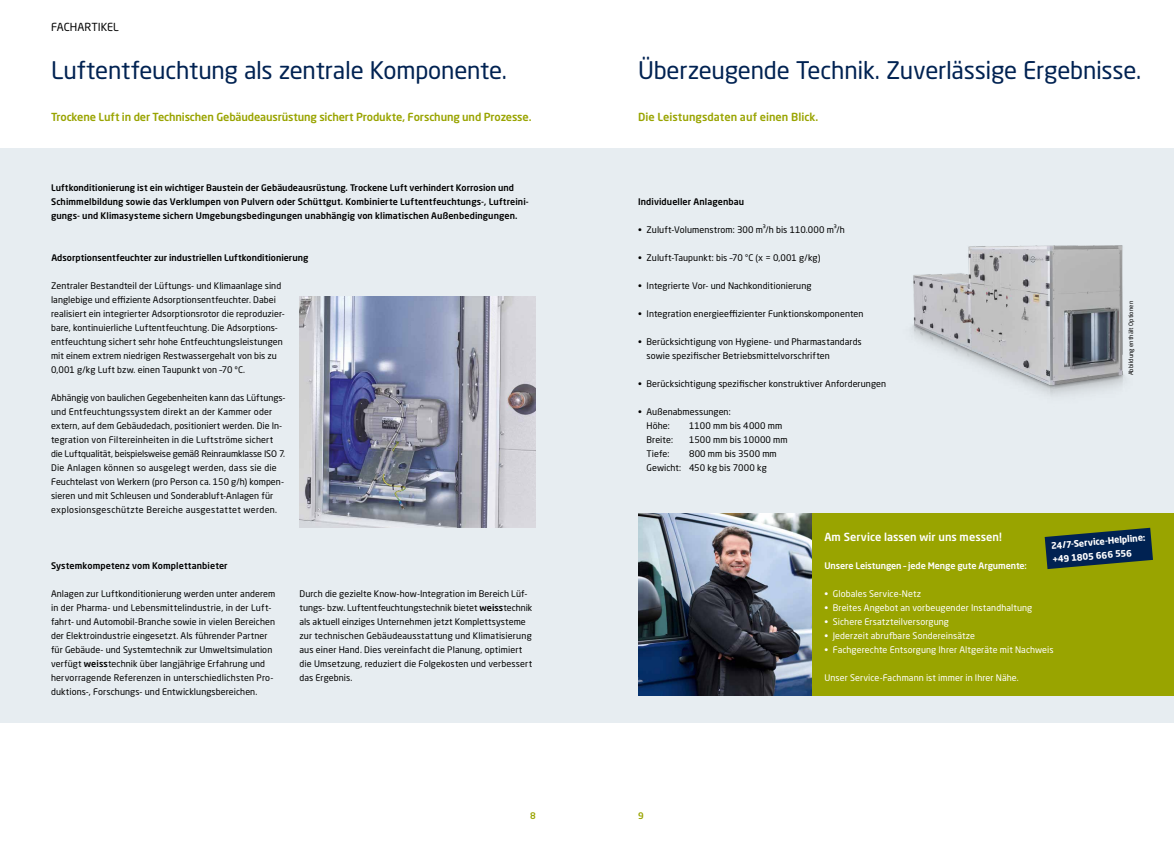
<style>
.page{position:relative;width:1174px;height:842px;background:#fff}
.page>*{position:absolute;margin:0;border:0;box-sizing:border-box;transform-origin:0 0}
.t1{font:24px "Neo Sans W1 G";letter-spacing:-.01em;color:#002252}
.t2{font:500 11px "Neo Sans W1 G";letter-spacing:-.01em;color:#99a400}
.t3{font:500 11px "Neo Sans W1 G";letter-spacing:.005em;color:#fff}
.t4{font:11px "Neo Sans W1 G";letter-spacing:-.005em;color:#000}
.t5{font:9px/14px "Neo Sans W1 G";letter-spacing:.01em;color:#000}
.t6{font:500 9px/14px "Neo Sans W1 G";letter-spacing:.01em;color:#000}
.t7{font:9px "Neo Sans W1 G";letter-spacing:.005em;color:#fff}
.t8{font:500 9px "Neo Sans W1 G";letter-spacing:-.01em;color:#fff}
.t9{font:700 9px/14px "Neo Sans W1 G";color:#fff}
.t10{font:500 9px "Neo Sans W1 G";color:#99a400}
.t11{font:6px "Neo Sans W1 G";letter-spacing:.015em;color:#000}
.s1{font-weight:500}
</style>
<div class="page">
<div style="left:0;top:149px;width:1174px;height:574px;background:#e7edf1"></div>
<img style="left:299px;top:296px;width:237px;height:231px">
<img style="left:638px;top:513px;width:174px;height:182px">
<div style="left:812px;top:513px;width:362px;height:182px;background:#99a400"></div>
<img style="left:912px;top:245px;width:213px;height:151px">
<svg style="left:1044px;top:528px;width:109px;height:41px"></svg>
<p class="t4" style="left:51px;top:20px;width:69px">FACHARTIKEL</p>
<h1 class="t1" style="left:51px;top:56px;width:457px">Luftentfeuchtung als zentrale Komponente.</h1>
<p class="t2" style="left:51px;top:110px;width:482px">Trockene Luft in der Technischen Gebäudeausrüstung sichert Produkte, Forschung und Prozesse.</p>
<p class="t6" style="left:51px;top:181px;width:479px">Luftkonditionierung ist ein wichtiger Baustein der Gebäudeausrüstung. Trockene Luft verhindert Korrosion und<br>Schimmelbildung sowie das Verklumpen von Pulvern oder Schüttgut. Kombinierte Luftentfeuchtungs-, Luftreini&shy;gungs- und Klimasysteme sichern Umgebungsbedingungen unabhängig von klimatischen Außenbedingungen.</p>
<p class="t6" style="left:51px;top:251px;width:258px">Adsorptionsentfeuchter zur industriellen Luftkonditionierung</p>
<p class="t5" style="left:51px;top:279px;width:234px">Zentraler Bestandteil der Lüftungs- und Klimaanlage sind langlebige und effiziente Adsorptionsentfeuchter. Dabei realisiert ein integrierter Adsorptionsrotor die reproduzier&shy;bare, kontinuierliche Luftentfeuchtung. Die Adsorptions&shy;entfeuchtung sichert sehr hohe Entfeuchtungsleistungen mit einem extrem niedrigen Restwassergehalt von bis zu 0,001 g/kg Luft bzw. einen Taupunkt von –70 ºC.</p>
<p class="t5" style="left:51px;top:391px;width:236px">Abhängig von baulichen Gegebenheiten kann das Lüftungs&shy;und Entfeuchtungssystem direkt an der Kammer oder extern, auf dem Gebäudedach, positioniert werden. Die In&shy;tegration von Filtereinheiten in die Luftströme sichert die Luftqualität, beispielsweise gemäß Reinraumklasse ISO 7.<br>Die Anlagen können so ausgelegt werden, dass sie die Feuchtelast von Werkern (pro Person ca. 150 g/h) kompen&shy;sieren und mit Schleusen und Sonderabluft-Anlagen für explosionsgeschützte Bereiche ausgestattet werden.</p>
<p class="t6" style="left:51px;top:559px;width:178px">Systemkompetenz vom Komplettanbieter</p>
<p class="t5" style="left:51px;top:587px;width:226px">Anlagen zur Luftkonditionierung werden unter anderem in der Pharma- und Lebensmittelindustrie, in der Luft&shy;fahrt- und Automobil-Branche sowie in vielen Bereichen der Elektroindustrie eingesetzt. Als führender Partner für Gebäude- und Systemtechnik zur Umweltsimulation verfügt <span class="s1">weiss</span>technik über langjährige Erfahrung und hervorragende Referenzen in unterschiedlichsten Pro&shy;duktions-, Forschungs- und Entwicklungsbereichen.</p>
<p class="t5" style="left:299px;top:587px;width:234px">Durch die gezielte Know-how-Integration im Bereich Lüf&shy;tungs- bzw. Luftentfeuchtungstechnik bietet <span class="s1">weiss</span>technik als aktuell einziges Unternehmen jetzt Komplettsysteme zur technischen Gebäudeausstattung und Klimatisierung aus einer Hand. Dies vereinfacht die Planung, optimiert die Umsetzung, reduziert die Folgekosten und verbessert das Ergebnis.</p>
<h1 class="t1" style="left:638px;top:56px;width:505px">Überzeugende Technik. Zuverlässige Ergebnisse.</h1>
<p class="t2" style="left:638px;top:110px;width:182px">Die Leistungsdaten auf einen Blick.</p>
<p class="t6" style="left:638px;top:194px;width:108px">Individueller Anlagenbau</p>
<p class="t5" style="left:638px;top:223px;width:208px">• Zuluft-Volumenstrom: 300 m³/h bis 110.000 m³/h</p>
<p class="t5" style="left:638px;top:251px;width:184px">• Zuluft-Taupunkt: bis –70 °C (x = 0,001 g/kg)</p>
<p class="t5" style="left:638px;top:279px;width:175px">• Integrierte Vor- und Nachkonditionierung</p>
<p class="t5" style="left:638px;top:307px;width:227px">• Integration energieeffizienter Funktionskomponenten</p>
<p class="t5" style="left:646px;top:335px;width:217px;text-indent:-9px">• Berücksichtigung von Hygiene- und Pharmastandards sowie spezifischer Betriebsmittelvorschriften</p>
<p class="t5" style="left:638px;top:377px;width:250px">• Berücksichtigung spezifischer konstruktiver Anforderungen</p>
<p class="t5" style="left:646px;top:405px;width:86px;text-indent:-9px">• Außenabmessungen:<br>Höhe:</p>
<p class="t5" style="left:689px;top:419px;width:95px">1100 mm bis 4000 mm</p>
<p class="t5" style="left:646px;top:433px;width:28px">Breite:</p>
<p class="t5" style="left:689px;top:433px;width:100px">1500 mm bis 10000 mm</p>
<p class="t5" style="left:646px;top:447px;width:24px">Tiefe:</p>
<p class="t5" style="left:646px;top:447px;width:132px;text-indent:43px">800 mm bis 3500 mm<br>Gewicht: 450 kg bis 7000 kg</p>
<p class="t11" style="left:1127px;top:375px;width:76px;rotate:-90deg">Abbildung enthält Optionen</p>
<p class="t3" style="left:824px;top:530px;width:179px">Am Service lassen wir uns messen!</p>
<p class="t8" style="left:824px;top:560px;width:204px">Unsere Leistungen – jede Menge gute Argumente:</p>
<p class="t7" style="left:824px;top:588px;width:98px">• Globales Service-Netz</p>
<p class="t7" style="left:824px;top:602px;width:209px">• Breites Angebot an vorbeugender Instandhaltung</p>
<p class="t7" style="left:824px;top:616px;width:126px">• Sichere Ersatzteilversorgung</p>
<p class="t7" style="left:824px;top:630px;width:152px">• Jederzeit abrufbare Sondereinsätze</p>
<p class="t7" style="left:824px;top:644px;width:231px">• Fachgerechte Entsorgung Ihrer Altgeräte mit Nachweis</p>
<p class="t7" style="left:824px;top:672px;width:196px">Unser Service-Fachmann ist immer in Ihrer Nähe.</p>
<p class="t9" style="left:1050px;top:538px;width:96px;rotate:-5deg">24/7-Service-Helpline: +49 1805 666 556</p>
<p class="t10" style="left:530px;top:810px;width:7px">8</p>
<p class="t10" style="left:638px;top:810px;width:7px">9</p>
</div>
